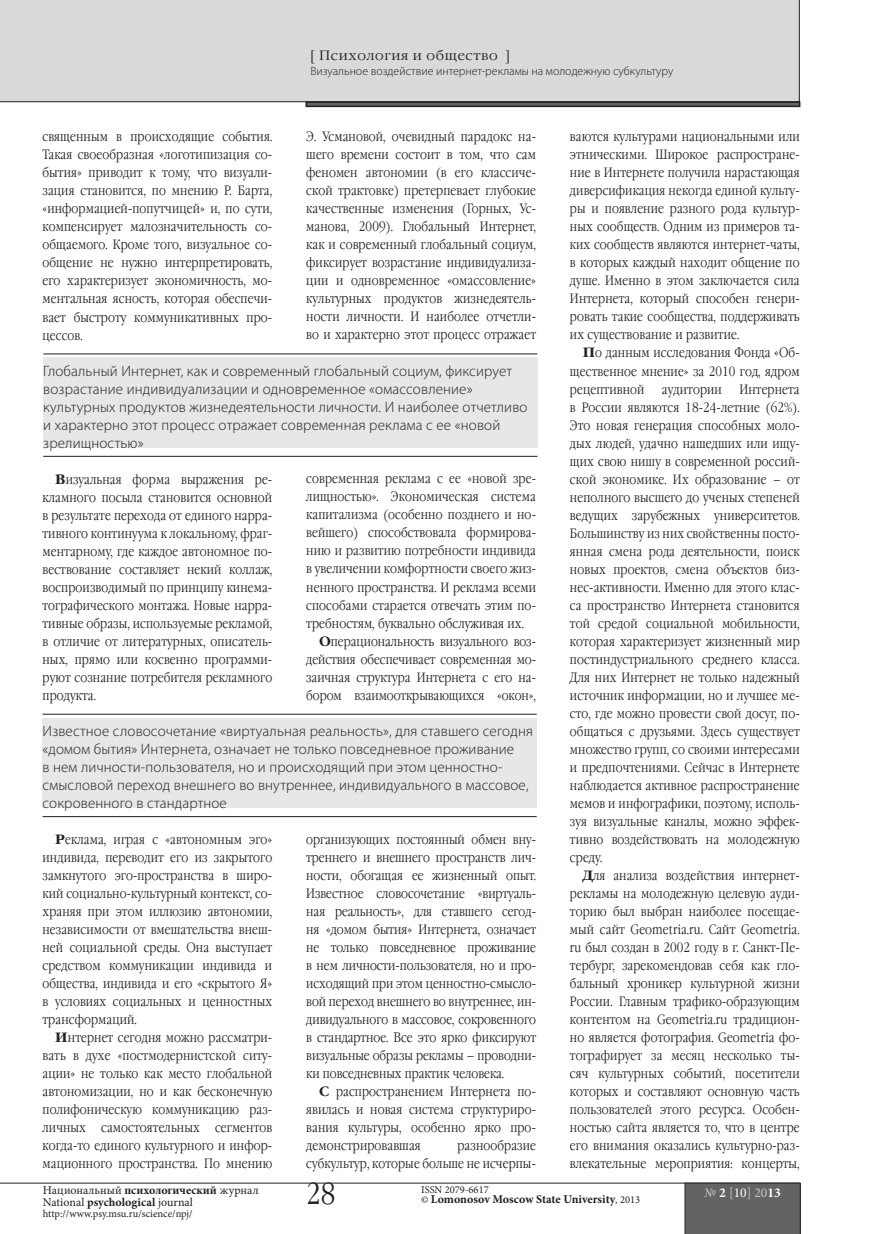
<style>
.page{position:relative;width:872px;height:1234px;background:#fff}
.page>*{position:absolute;margin:0;border:0;box-sizing:border-box;transform-origin:0 0}
.t1{font:30px "Garamond Narrow C";color:#231f20}
.Insert___MEDIUM{font:300 15px/18px "Myriad Pro";letter-spacing:.01em;color:#231f20}
.Main_text{font:13.5px/18px "Garamond Narrow C";letter-spacing:.01em;color:#231f20;text-align:justify}
.Col_title___RUBRIC{font:13.5px "Garamond C";letter-spacing:.05em;color:#231f20}
.t2{font:13.5px "Minion Pro";color:#c7c8ca}
.t3{font:12px/12px "Minion Pro";color:#231f20}
.Col_title___ARTICLE{font:300 12px "Myriad Pro";color:#231f20}
.t4{font:700 12px "Minion Pro";letter-spacing:-.005em;color:#231f20}
.t5{font:10.5px "Minion Pro";color:#231f20}
.s1{font-family:"Garamond C";font-weight:700}
.s2{font-weight:700}
.s3{font-weight:400;font-size:10.5px}
.s4{font-weight:700;color:#fff}
.s5{color:#fff}
</style>
<div class="page">
<div style="left:0;top:0;width:799px;height:102px;background:#d8d9db"></div>
<div style="left:305px;top:101px;width:495px;height:6px;border:2px solid #231f20"></div>
<svg style="left:0;top:1182px;width:800px;height:51px"></svg>
<div style="left:43px;top:357px;width:494px;height:90px;background:#e6e7e9"></div>
<hr style="left:43px;top:353px;width:494px;height:1px;background:#231f20">
<hr style="left:43px;top:456px;width:494px;height:1px;background:#231f20">
<div style="left:43px;top:718px;width:493px;height:89px;background:#e6e7e9"></div>
<hr style="left:43px;top:713px;width:493px;height:1px;background:#231f20">
<hr style="left:43px;top:816px;width:493px;height:1px;background:#231f20">
<p class="Col_title___RUBRIC" style="left:310px;top:48px;width:201px">[ Психология и общество ]</p>
<p class="Col_title___ARTICLE" style="left:310px;top:64px;width:364px">Визуальное воздействие интернет-рекламы на молодежную субкультуру</p>
<p class="Main_text" style="left:43px;top:128px;width:231px">священным в происходящие события.<br>Такая своеобразная «логотипизация со&shy;бытия» приводит к тому, что визуали&shy;зация становится, по мнению Р. Барта, «информацией-попутчицей» и, по сути, компенсирует малозначительность со&shy;общаемого. Кроме того, визуальное со&shy;общение не нужно интерпретировать, его характеризует экономичность, мо&shy;ментальная ясность, которая обеспечи&shy;вает быстроту коммуникативных про&shy;цессов.</p>
<p class="Main_text" style="left:306px;top:128px;width:231px">Э. Усмановой, очевидный парадокс на&shy;шего времени состоит в том, что сам феномен автономии (в его классиче&shy;ской трактовке) претерпевает глубокие качественные изменения (Горных, Ус&shy;манова, 2009). Глобальный Интернет, как и современный глобальный социум, фиксирует возрастание индивидуализа&shy;ции и одновременное «омассовление» культурных продуктов жизнедеятель&shy;ности личности. И наиболее отчетли&shy;во и характерно этот процесс отражает</p>
<p class="Insert___MEDIUM" style="left:43px;top:361px;width:486px">Глобальный Интернет, как и современный глобальный социум, фиксирует возрастание индивидуализации и одновременное «омассовление» культурных продуктов жизнедеятельности личности. И наиболее отчетливо и характерно этот процесс отражает современная реклама с ее «новой зрелищностью»</p>
<p class="Main_text" style="left:43px;top:470px;width:231px;text-indent:13px"><span class="s1">В</span>изуальная форма выражения ре&shy;кламного посыла становится основной в результате перехода от единого нарра&shy;тивного континуума к локальному, фраг&shy;ментарному, где каждое автономное по&shy;вествование составляет некий коллаж, воспроизводимый по принципу кинема&shy;тографического монтажа. Новые нарра&shy;тивные образы, используемые рекламой, в отличие от литературных, описатель&shy;ных, прямо или косвенно программи&shy;руют сознание потребителя рекламного продукта.</p>
<p class="Main_text" style="left:306px;top:470px;width:231px">современная реклама с ее «новой зре&shy;лищностью». Экономическая система капитализма (особенно позднего и но&shy;вейшего) способствовала формирова&shy;нию и развитию потребности индивида в увеличении комфортности своего жиз&shy;ненного пространства. И реклама всеми способами старается отвечать этим по&shy;требностям, буквально обслуживая их.</p>
<p class="Main_text" style="left:306px;top:632px;width:231px;text-indent:13px"><span class="s1">О</span>перациональность визуального воз&shy;действия обеспечивает современная мо&shy;заичная структура Интернета с его на&shy;бором взаимооткрывающихся «окон»,</p>
<p class="Insert___MEDIUM" style="left:43px;top:721px;width:492px">Известное словосочетание «виртуальная реальность», для ставшего сегодня «домом бытия» Интернета, означает не только повседневное проживание<br>в нем личности-пользователя, но и происходящий при этом ценностно&shy;смысловой переход внешнего во внутреннее, индивидуального в массовое, сокровенного в стандартное</p>
<p class="Main_text" style="left:43px;top:830px;width:231px;text-indent:13px"><span class="s1">Р</span>еклама, играя с «автономным эго» индивида, переводит его из закрытого замкнутого эго-пространства в широ&shy;кий социально-культурный контекст, со&shy;храняя при этом иллюзию автономии, независимости от вмешательства внеш&shy;ней социальной среды. Она выступает средством коммуникации индивида и общества, индивида и его «скрытого Я» в условиях социальных и ценностных трансформаций.</p>
<p class="Main_text" style="left:43px;top:1028px;width:231px;text-indent:13px"><span class="s1">И</span>нтернет сегодня можно рассматри&shy;вать в духе «постмодернистской ситу&shy;ации» не только как место глобальной автономизации, но и как бесконечную полифоническую коммуникацию раз&shy;личных самостоятельных сегментов когда-то единого культурного и инфор&shy;мационного пространства. По мнению</p>
<p class="Main_text" style="left:306px;top:830px;width:231px">организующих постоянный обмен вну&shy;треннего и внешнего пространств лич&shy;ности, обогащая ее жизненный опыт.<br>Известное словосочетание «виртуаль&shy;ная реальность», для ставшего сегод&shy;ня «домом бытия» Интернета, означает не только повседневное проживание в нем личности-пользователя, но и про&shy;исходящий при этом ценностно-смысло&shy;вой переход внешнего во внутреннее, ин&shy;дивидуального в массовое, сокровенного в стандартное. Все это ярко фиксируют визуальные образы рекламы – проводни&shy;ки повседневных практик человека.</p>
<p class="Main_text" style="left:306px;top:1082px;width:231px;text-indent:13px"><span class="s1">С</span> распространением Интернета по&shy;явилась и новая система структуриро&shy;вания культуры, особенно ярко про&shy;демонстрировавшая</p>
<p class="Main_text" style="left:306px;top:1136px;width:231px;text-align:right">разнообразие<br>субкультур, которые больше не исчерпы-</p>
<p class="Main_text" style="left:570px;top:128px;width:231px">ваются культурами национальными или этническими. Широкое распростране&shy;ние в Интернете получила нарастающая диверсификация некогда единой культу&shy;ры и появление разного рода культур&shy;ных сообществ. Одним из примеров та&shy;ких сообществ являются интернет-чаты, в которых каждый находит общение по душе. Именно в этом заключается сила Интернета, который способен генери&shy;ровать такие сообщества, поддерживать их существование и развитие.</p>
<p class="Main_text" style="left:570px;top:344px;width:231px;text-indent:13px"><span class="s1">П</span>о данным исследования Фонда «Об&shy;щественное мнение» за 2010 год, ядром рецептивной</p>
<p class="Main_text" style="left:570px;top:380px;width:231px;text-indent:169px">Интернета в России являются 18-24-летние (62%).<br>Это новая генерация способных моло&shy;дых людей, удачно нашедших или ищу&shy;щих свою нишу в современной россий&shy;ской экономике. Их образование – от неполного высшего до ученых степеней ведущих зарубежных университетов.<br>Большинству из них свойственны посто&shy;янная смена рода деятельности, поиск новых проектов, смена объектов биз&shy;нес-активности. Именно для этого клас&shy;са пространство Интернета становится той средой социальной мобильности, которая характеризует жизненный мир постиндустриального среднего класса.<br>Для них Интернет не только надежный источник информации, но и лучшее ме&shy;сто, где можно провести свой досуг, по&shy;общаться с друзьями. Здесь существует множество групп, со своими интересами и предпочтениями. Сейчас в Интернете наблюдается активное распространение мемов и инфографики, поэтому, исполь&shy;зуя визуальные каналы, можно эффек&shy;тивно воздействовать на молодежную среду.</p>
<p class="Main_text" style="left:570px;top:866px;width:231px;text-indent:13px"><span class="s1">Д</span>ля анализа воздействия интернет&shy;рекламы на молодежную целевую ауди&shy;торию был выбран наиболее посещае&shy;мый сайт Geometria.ru. Сайт Geometria. ru был создан в 2002 году в г. Санкт-Пе&shy;тербург, зарекомендовав себя как гло&shy;бальный хроникер культурной жизни России. Главным трафико-образующим контентом на Geometria.ru традицион&shy;но является фотография. Geometria фо&shy;тографирует за месяц несколько ты&shy;сяч культурных событий, посетители которых и составляют основную часть пользователей этого ресурса. Особен&shy;ностью сайта является то, что в центре его внимания оказались культурно-раз&shy;влекательные мероприятия: концерты,</p>
<p class="Main_text" style="left:662px;top:380px;width:61px">аудитории</p>
<p class="t3" style="left:43px;top:1183px;width:217px">Национальный <span class="s2">психологический</span> журнал<br>National <span class="s2">psychological</span> journal</p>
<p class="t5" style="left:43px;top:1205px;width:151px">http://www.psy.msu.ru/science/npj/</p>
<h1 class="t1" style="left:306px;top:1177px;width:31px">28</h1>
<p class="t5" style="left:421px;top:1182px;width:69px">ISSN 2079-6617</p>
<p class="t4" style="left:421px;top:1190px;width:221px"><span class="s3">©</span> Lomonosov Moscow State University<span class="s3">, 2013</span></p>
<p class="t2" style="left:704px;top:1183px;width:78px">№ <span class="s4">2</span> [<span class="s5">10</span>] 20<span class="s4">13</span></p>
</div>
